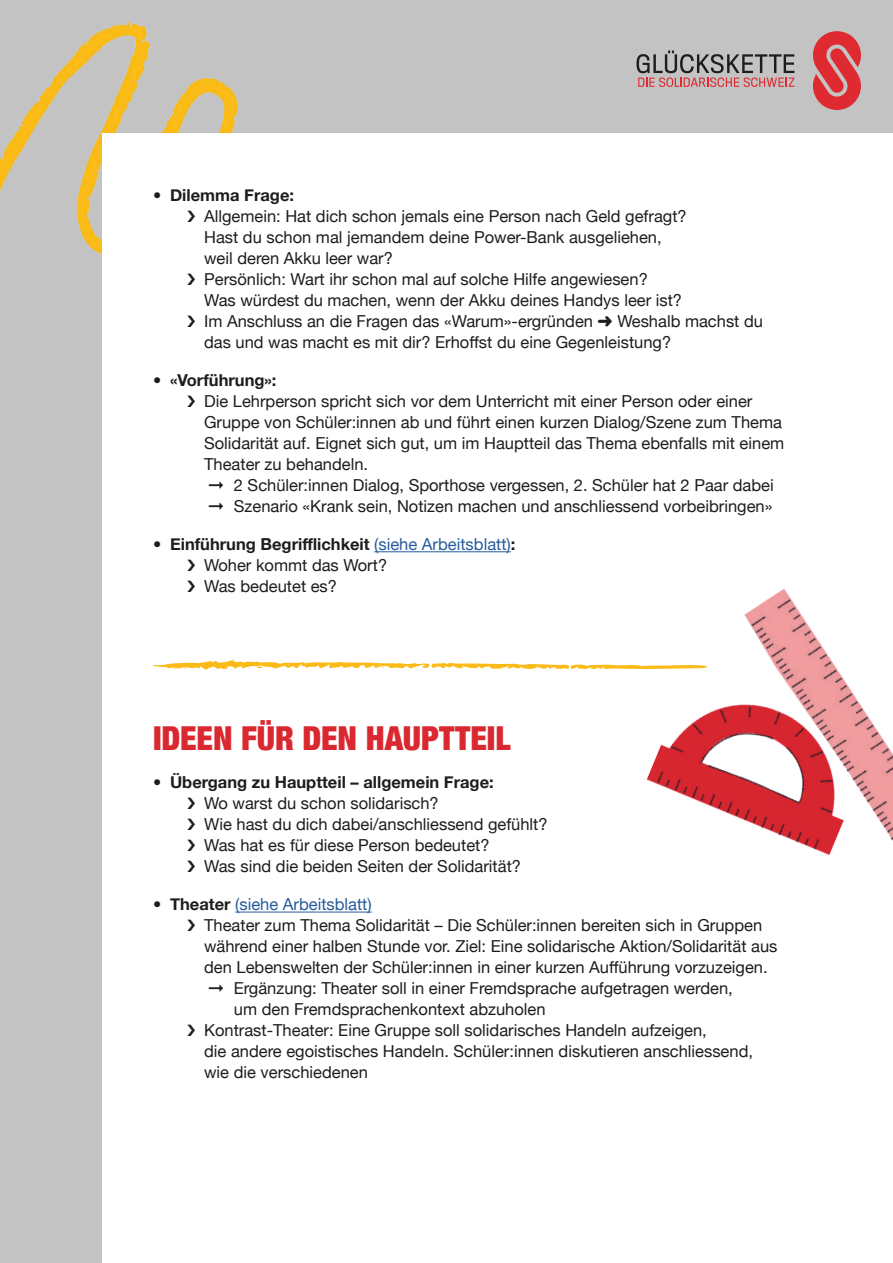
<style>
.page{position:relative;width:893px;height:1263px;background:#c3c3c3}
.page>*{position:absolute;margin:0;border:0;box-sizing:border-box;transform-origin:0 0}
.t1{font:900 condensed 33px "Helvetica Neue";letter-spacing:-.005em;color:#da2830}
.t2{font:16.5px/21px "Helvetica Neue";color:#1d1d1b}
.t3{font:700 16.5px "Helvetica Neue";color:#1d1d1b}
.t4{font:16.5px "Helvetica Neue";color:#275b9c}
.s1{font-weight:700}
.s2{color:#275b9c}
.s3{font-weight:700;color:#1d1d1b}
</style>
<div class="page">
<img style="left:0;top:21px;width:284px;height:233px">
<div style="left:102px;top:134px;width:791px;height:1129px;background:#fff"></div>
<hr style="left:374px;top:551px;width:137px;height:1px;background:#275b9c">
<hr style="left:235px;top:912px;width:137px;height:1px;background:#275b9c">
<img style="left:646px;top:588px;width:247px;height:267px">
<svg style="left:813px;top:31px;width:48px;height:79px"></svg>
<svg style="left:636px;top:51px;width:158px;height:36px"></svg>
<svg style="left:153px;top:659px;width:554px;height:11px"></svg>
<p class="t3" style="left:170px;top:186px;width:125px">Dilemma Frage:</p>
<p class="t2" style="left:204px;top:207px;width:560px">Allgemein: Hat dich schon jemals eine Person nach Geld gefragt?<br>Hast du schon mal jemandem deine Power-Bank ausgeliehen,<br>weil deren Akku leer war?<br>Persönlich: Wart ihr schon mal auf solche Hilfe angewiesen?<br>Was würdest du machen, wenn der Akku deines Handys leer ist?<br>Im Anschluss an die Fragen das «Warum»-ergründen ➜ Weshalb machst du das und was macht es mit dir? Erhoffst du eine Gegenleistung?</p>
<p class="t3" style="left:170px;top:367px;width:108px">«Vorführung»:</p>
<p class="t2" style="left:204px;top:392px;width:582px">Die Lehrperson spricht sich vor dem Unterricht mit einer Person oder einer Gruppe von Schüler:innen ab und führt einen kurzen Dialog/Szene zum Thema Solidarität auf. Eignet sich gut, um im Hauptteil das Thema ebenfalls mit einem Theater zu behandeln.<br>➞ 2 Schüler:innen Dialog, Sporthose vergessen, 2. Schüler hat 2 Paar dabei ➞ Szenario «Krank sein, Notizen machen und anschliessend vorbeibringen»</p>
<p class="t2" style="left:204px;top:535px;width:313px;text-indent:-34px"><span class="s1">Einführung Begrifflichkeit</span> <span class="s2">(siehe Arbeitsblatt)</span><span class="s1">:<br></span>Woher kommt das Wort?<br>Was bedeutet es?</p>
<h1 class="t1" style="left:153px;top:721px;width:359px">IDEEN FÜR DEN HAUPTTEIL</h1>
<p class="t3" style="left:170px;top:773px;width:325px">Übergang zu Hauptteil – allgemein Frage:</p>
<p class="t2" style="left:204px;top:794px;width:345px">Wo warst du schon solidarisch?<br>Wie hast du dich dabei/anschliessend gefühlt?<br>Was hat es für diese Person bedeutet?<br>Was sind die beiden Seiten der Solidarität?</p>
<p class="t4" style="left:170px;top:893px;width:203px"><span class="s3">Theater</span> (siehe Arbeitsblatt)</p>
<p class="t2" style="left:204px;top:916px;width:560px">Theater zum Thema Solidarität – Die Schüler:innen bereiten sich in Gruppen</p>
<p class="t2" style="left:204px;top:937px;width:575px">während einer halben Stunde vor. Ziel: Eine solidarische Aktion/Solidarität aus</p>
<p class="t2" style="left:204px;top:958px;width:565px">den Lebenswelten der Schüler:innen in einer kurzen Aufführung vorzuzeigen.</p>
<p class="t2" style="left:208px;top:979px;width:526px">➞ Ergänzung: Theater soll in einer Fremdsprache aufgetragen werden,</p>
<p class="t2" style="left:234px;top:1000px;width:313px">um den Fremdsprachenkontext abzuholen</p>
<p class="t2" style="left:204px;top:1021px;width:504px">Kontrast-Theater: Eine Gruppe soll solidarisches Handeln aufzeigen,</p>
<p class="t2" style="left:204px;top:1042px;width:550px">die andere egoistisches Handeln. Schüler:innen diskutieren anschliessend,</p>
<p class="t2" style="left:204px;top:1063px;width:165px">wie die verschiedenen</p>
</div>
